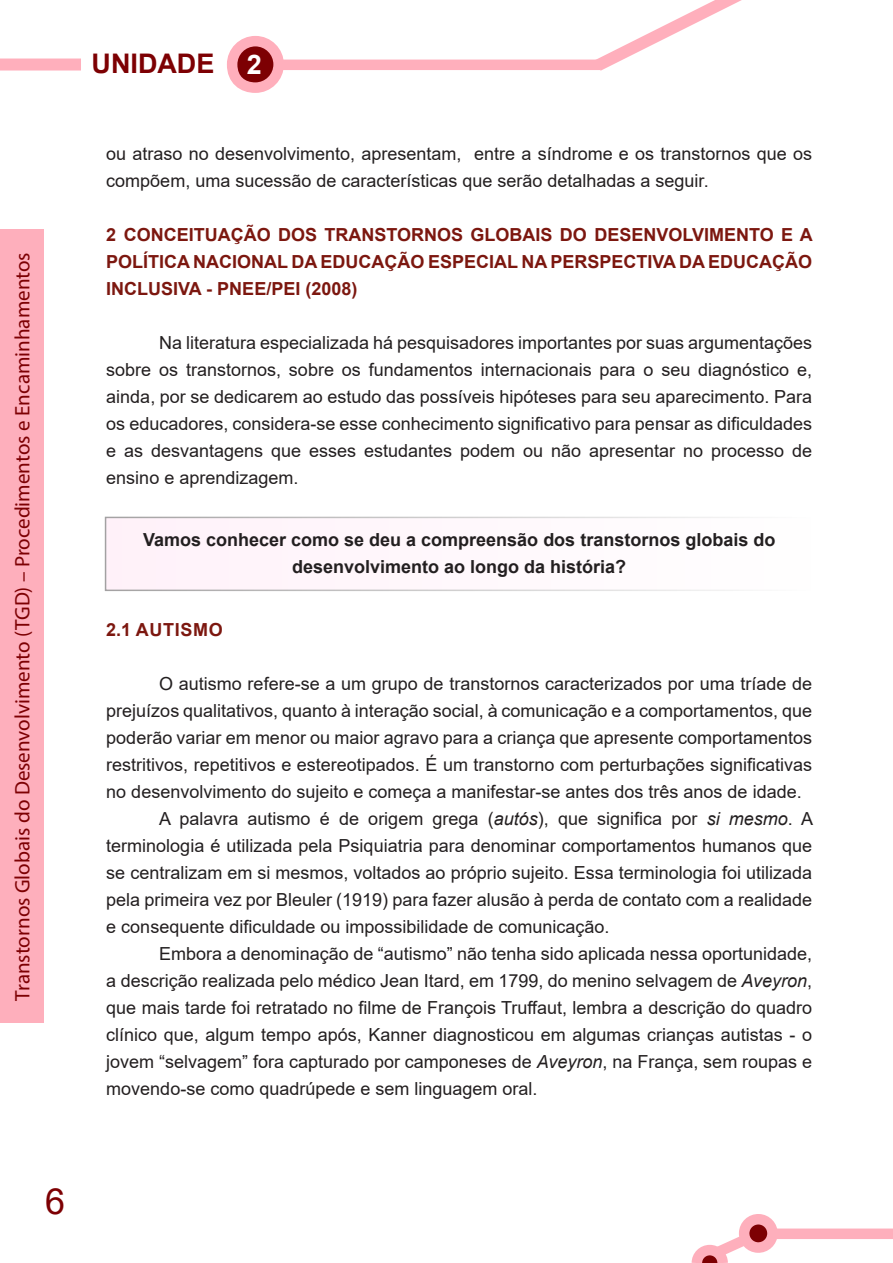
<style>
.page{position:relative;width:893px;height:1263px;background:#fff}
.page>*{position:absolute;margin:0;border:0;box-sizing:border-box;transform-origin:0 0}
.t1{font:36px "Arial";color:#7d0003}
.t2{font:700 27px "Arial";color:#7d0003}
.t3{font:21px "Myriad Pro";color:#7d0003}
.t4{font:18px/27px "Arial";color:#231f20;text-align:justify}
.t5{font:700 18px/27px "Arial";color:#7c170f;text-align:justify}
.t6{font:700 18px/27px "Arial";color:#231f20;text-align:center}
.t7{font:700 18px "Arial";letter-spacing:.035em;color:#7c170f}
.s1{color:#fff}
.s2{font-style:italic}
</style>
<div class="page">
<div style="left:280px;top:60px;width:320px;height:10px;background:#ffafbc"></div>
<svg style="left:582px;top:0;width:160px;height:71px"></svg>
<div style="left:773px;top:1228px;width:120px;height:11px;background:#feafbc"></div>
<svg style="left:232px;top:43px;width:47px;height:46px"></svg>
<div style="left:0;top:229px;width:44px;height:794px;background:#feafbc"></div>
<svg style="left:744px;top:1219px;width:29px;height:29px"></svg>
<div style="left:739px;top:1214px;width:39px;height:39px;border:10px solid #feafbc;border-radius:50%"></div>
<svg style="left:691px;top:1225px;width:69px;height:38px"></svg>
<div style="left:0;top:59px;width:81px;height:12px;background:#ffafbc"></div>
<div style="left:227px;top:36px;width:57px;height:57px;border:10px solid #ffafbc;border-radius:50%"></div>
<div style="left:106px;top:517px;width:705px;height:73px;background:#fff8fc"></div>
<p class="t3" style="left:9px;top:1001px;width:750px;rotate:-90deg">Transtornos Globais do Desenvolvimento (TGD) – Procedimentos e Encaminhamentos</p>
<h2 class="t2" style="left:92px;top:45px;width:172px">UNIDADE <span class="s1">2</span></h2>
<p class="t4" style="left:106px;top:140px;width:707px">ou atraso no desenvolvimento, apresentam, entre a síndrome e os transtornos que os compõem, uma sucessão de características que serão detalhadas a seguir.</p>
<p class="t5" style="left:106px;top:221px;width:708px">2 CONCEITUAÇÃO DOS TRANSTORNOS GLOBAIS DO DESENVOLVIMENTO E A POLÍTICA NACIONAL DA EDUCAÇÃO ESPECIAL NA PERSPECTIVA DA EDUCAÇÃO INCLUSIVA - PNEE/PEI (2008)</p>
<p class="t4" style="left:106px;top:329px;width:707px;text-indent:53px">Na literatura especializada há pesquisadores importantes por suas argumentações sobre os transtornos, sobre os fundamentos internacionais para o seu diagnóstico e, ainda, por se dedicarem ao estudo das possíveis hipóteses para seu aparecimento. Para os educadores, considera-se esse conhecimento significativo para pensar as dificuldades e as desvantagens que esses estudantes podem ou não apresentar no processo de ensino e aprendizagem.</p>
<p class="t6" style="left:143px;top:527px;width:634px">Vamos conhecer como se deu a compreensão dos transtornos globais do desenvolvimento ao longo da história?</p>
<p class="t7" style="left:106px;top:617px;width:118px">2.1 AUTISMO</p>
<p class="t4" style="left:106px;top:670px;width:707px;text-indent:53px">O autismo refere-se a um grupo de transtornos caracterizados por uma tríade de prejuízos qualitativos, quanto à interação social, à comunicação e a comportamentos, que poderão variar em menor ou maior agravo para a criança que apresente comportamentos restritivos, repetitivos e estereotipados. É um transtorno com perturbações significativas no desenvolvimento do sujeito e começa a manifestar-se antes dos três anos de idade.</p>
<p class="t4" style="left:106px;top:805px;width:708px;text-indent:53px">A palavra autismo é de origem grega (<span class="s2">autós</span>), que significa por <span class="s2">si mesmo</span>. A terminologia é utilizada pela Psiquiatria para denominar comportamentos humanos que se centralizam em si mesmos, voltados ao próprio sujeito. Essa terminologia foi utilizada pela primeira vez por Bleuler (1919) para fazer alusão à perda de contato com a realidade e consequente dificuldade ou impossibilidade de comunicação.</p>
<p class="t4" style="left:106px;top:940px;width:707px;text-indent:53px">Embora a denominação de “autismo” não tenha sido aplicada nessa oportunidade, a descrição realizada pelo médico Jean Itard, em 1799, do menino selvagem de <span class="s2">Aveyron</span>, que mais tarde foi retratado no filme de François Truffaut, lembra a descrição do quadro clínico que, algum tempo após, Kanner diagnosticou em algumas crianças autistas - o jovem “selvagem” fora capturado por camponeses de <span class="s2">Aveyron</span>, na França, sem roupas e movendo-se como quadrúpede e sem linguagem oral.</p>
<h1 class="t1" style="left:45px;top:1176px;width:22px">6</h1>
</div>
